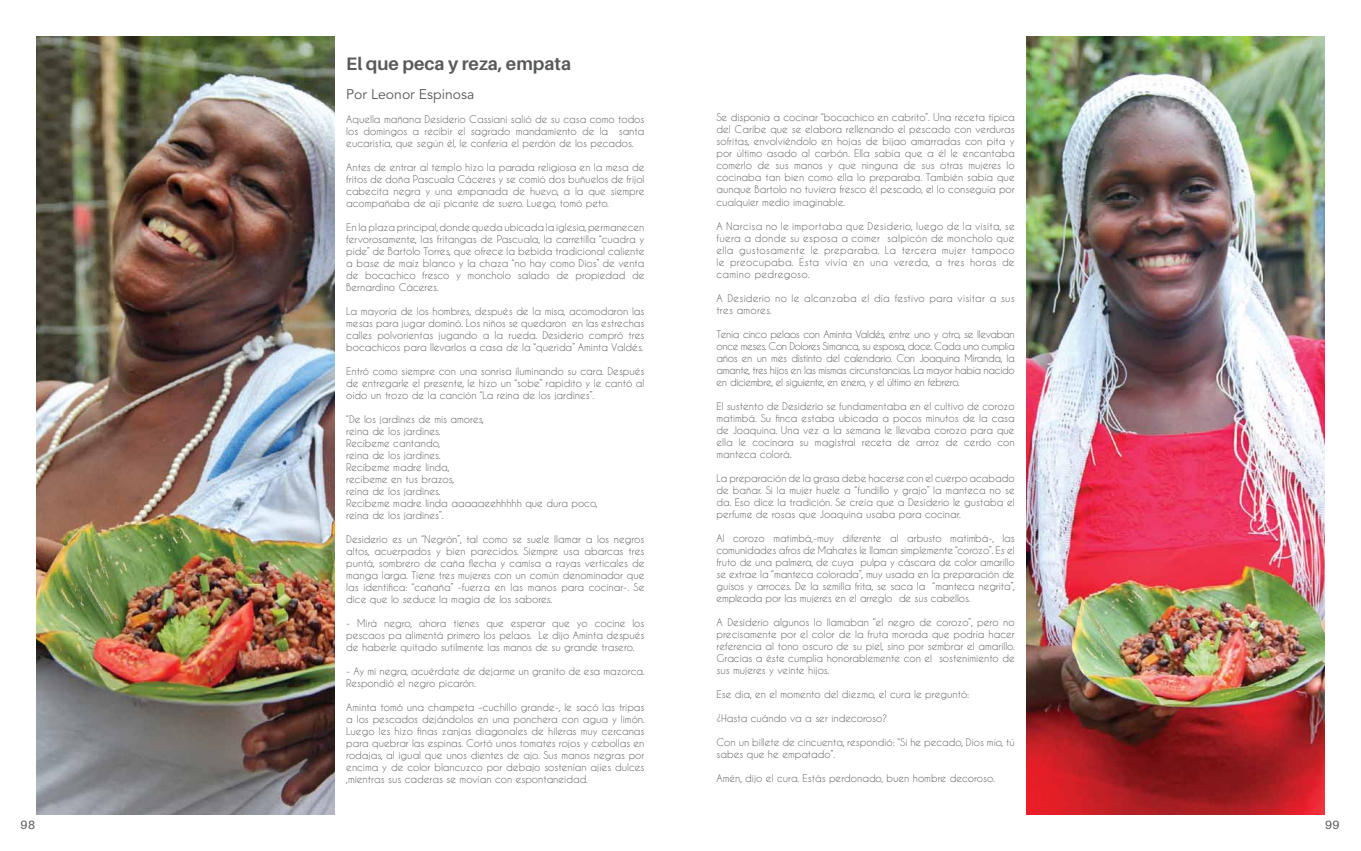
<style>
.page{position:relative;width:1361px;height:851px;background:#fff}
.page>*{position:absolute;margin:0;border:0;box-sizing:border-box;transform-origin:0 0}
.t1{font:700 18px "Aileron";color:#58595b}
.t2{font:14px "Avenir LT Std";color:#58595b}
.t3{font:12px "Aileron";color:#58595b}
.t4{font:10px/12px "Caviar Dreams";color:#58595b;text-align:justify}
.t5{font:10px/12px "Caviar Dreams";letter-spacing:.02em;color:#58595b}
</style>
<div class="page">
<img style="left:36px;top:36px;width:298px;height:778px">
<img style="left:1026px;top:36px;width:298px;height:778px">
<h1 class="t1" style="left:346px;top:54px;width:226px">El que peca y reza, empata</h1>
<h2 class="t2" style="left:346px;top:86px;width:130px">Por Leonor Espinosa</h2>
<p class="t4" style="left:346px;top:113px;width:300px">Aquella mañana Desiderio Cassiani salió de su casa como todos los domingos a recibir el sagrado mandamiento de la santa eucaristía, que según él, le confería el perdón de los pecados.</p>
<p class="t4" style="left:346px;top:161px;width:300px">Antes de entrar al templo hizo la parada religiosa en la mesa de fritos de doña Pascuala Cáceres y se comió dos buñuelos de frijol cabecita negra y una empanada de huevo, a la que siempre acompañaba de ají picante de suero. Luego, tomó peto.</p>
<p class="t4" style="left:346px;top:221px;width:300px">En la plaza principal, donde queda ubicada la iglesia, permanecen fervorosamente, las fritangas de Pascuala, la carretilla “cuadra y pide” de Bartolo Torres, que ofrece la bebida tradicional caliente a base de maíz blanco y la chaza “no hay como Dios” de venta de bocachico fresco y moncholo salado de propiedad de Bernardino Cáceres.</p>
<p class="t4" style="left:346px;top:305px;width:300px">La mayoría de los hombres, después de la misa, acomodaron las mesas para jugar dominó. Los niños se quedaron en las estrechas calles polvorientas jugando a la rueda. Desiderio compró tres bocachicos para llevarlos a casa de la “querida” Aminta Valdés.</p>
<p class="t4" style="left:346px;top:365px;width:300px">Entró como siempre con una sonrisa iluminando su cara. Después de entregarle el presente, le hizo un “sobe” rapidito y le cantó al oído un trozo de la canción “La reina de los jardines”.</p>
<p class="t4" style="left:346px;top:413px;width:253px;text-align:left">“De los jardines de mis amores,<br>reina de los jardines.<br>Recíbeme cantando,<br>reina de los jardines.<br>Recíbeme madre linda,<br>recíbeme en tus brazos,<br>reina de los jardines.<br>Recíbeme madre linda aaaaaeehhhhh que dura poco, reina de los jardines”.</p>
<p class="t4" style="left:346px;top:533px;width:300px">Desiderio es un “Negrón”, tal como se suele llamar a los negros altos, acuerpados y bien parecidos. Siempre usa abarcas tres puntá, sombrero de caña flecha y camisa a rayas verticales de manga larga. Tiene tres mujeres con un común denominador que las identifica: “cañaña” -fuerza en las manos para cocinar-. Se dice que lo seduce la magia de los sabores.</p>
<p class="t4" style="left:346px;top:617px;width:300px">- Mirá negro, ahora tienes que esperar que yo cocine los pescaos pa alimentá primero los pelaos. Le dijo Aminta después de haberle quitado sutilmente las manos de su grande trasero.</p>
<p class="t4" style="left:346px;top:665px;width:300px">- Ay mi negra, acuérdate de dejarme un granito de esa mazorca.<br>Respondió el negro picarón.</p>
<p class="t4" style="left:346px;top:701px;width:300px">Aminta tomó una champeta –cuchillo grande-, le sacó las tripas a los pescados dejándolos en una ponchera con agua y limón.<br>Luego les hizo finas zanjas diagonales de hileras muy cercanas para quebrar las espinas. Cortó unos tomates rojos y cebollas en rodajas, al igual que unos dientes de ajo. Sus manos negras por encima y de color blancuzco por debajo sostenían ajíes dulces ,mientras sus caderas se movían con espontaneidad.</p>
<p class="t4" style="left:716px;top:111px;width:300px">Se disponía a cocinar “bocachico en cabrito”. Una receta típica del Caribe que se elabora rellenando el pescado con verduras sofritas, envolviéndolo en hojas de bijao amarradas con pita y por último asado al carbón. Ella sabía que a él le encantaba comerlo de sus manos y que ninguna de sus otras mujeres lo cocinaba tan bien como ella lo preparaba. También sabía que aunque Bartolo no tuviera fresco él pescado, el lo conseguía por cualquier medio imaginable.</p>
<p class="t4" style="left:716px;top:219px;width:300px">A Narcisa no le importaba que Desiderio, luego de la visita, se fuera a donde su esposa a comer salpicón de moncholo que ella gustosamente le preparaba. La tercera mujer tampoco le preocupaba. Ésta vivía en una vereda, a tres horas de camino pedregoso.</p>
<p class="t5" style="left:716px;top:291px;width:300px">A Desiderio no le alcanzaba el día festivo para visitar a sus tres amores.</p>
<p class="t4" style="left:716px;top:327px;width:300px">Tenía cinco pelaos con Aminta Valdés, entre uno y otro, se llevaban once meses. Con Dolores Simanca, su esposa, doce. Cada uno cumplía años en un mes distinto del calendario. Con Joaquina Miranda, la amante, tres hijos en las mismas circunstancias. La mayor había nacido en diciembre, el siguiente, en enero, y el último en febrero.</p>
<p class="t4" style="left:716px;top:399px;width:300px">El sustento de Desiderio se fundamentaba en el cultivo de corozo matimbá. Su finca estaba ubicada a pocos minutos de la casa de Joaquina. Una vez a la semana le llevaba corozo para que ella le cocinara su magistral receta de arroz de cerdo con manteca colorá.</p>
<p class="t4" style="left:716px;top:471px;width:300px">La preparación de la grasa debe hacerse con el cuerpo acabado de bañar. Si la mujer huele a “fundillo y grajo” la manteca no se da. Eso dice la tradición. Se creía que a Desiderio le gustaba el perfume de rosas que Joaquina usaba para cocinar.</p>
<p class="t4" style="left:716px;top:531px;width:300px">Al corozo matimbá,-muy diferente al arbusto matimbá-, las comunidades afros de Mahates le llaman simplemente “corozo”. Es el fruto de una palmera, de cuya pulpa y cáscara de color amarillo se extrae la “manteca colorada”, muy usada en la preparación de guisos y arroces. De la semilla frita, se saca la “manteca negrita”, empleada por las mujeres en el arreglo de sus cabellos.</p>
<p class="t4" style="left:716px;top:615px;width:300px">A Desiderio algunos lo llamaban “el negro de corozo”, pero no precisamente por el color de la fruta morada que podría hacer referencia al tono oscuro de su piel, sino por sembrar el amarillo.<br>Gracias a éste cumplía honorablemente con el sostenimiento de sus mujeres y veinte hijos.</p>
<p class="t4" style="left:716px;top:687px;width:254px">Ese día, en el momento del diezmo, el cura le preguntó:</p>
<p class="t4" style="left:716px;top:711px;width:172px">¿Hasta cuándo va a ser indecoroso?</p>
<p class="t4" style="left:716px;top:735px;width:300px">Con un billete de cincuenta, respondió: “Si he pecado, Dios mío, tú sabes que he empatado”.</p>
<p class="t4" style="left:716px;top:771px;width:280px">Amén, dijo el cura. Estás perdonado, buen hombre decoroso.</p>
<p class="t3" style="left:20px;top:818px;width:16px">98</p>
<p class="t3" style="left:1325px;top:818px;width:16px">99</p>
</div>
